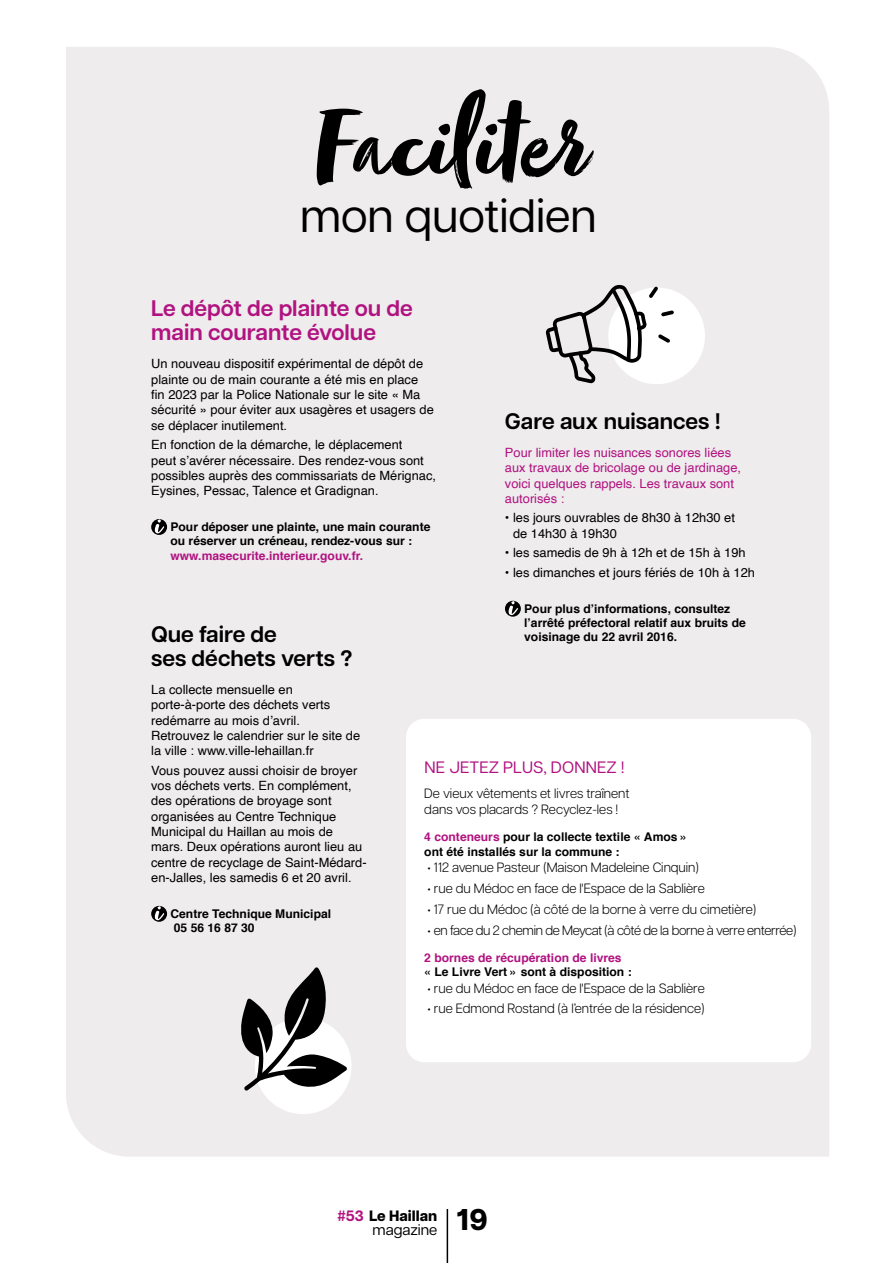
<style>
.page{position:relative;width:893px;height:1263px;background:#fff}
.page>*{position:absolute;margin:0;border:0;box-sizing:border-box;transform-origin:0 0}
.t1{font:114.75px "Zooja Pro";color:#000}
.t2{font:46.65px "Articulat CF";color:#000}
.t3{font:600 22.5px "Articulat CF";color:#000}
.t4{font:600 22.5px/24px "Articulat CF";color:#b11280}
.t5{font:16.5px "Articulat CF";letter-spacing:.01em;color:#b11280}
.t6{font:800 15px/13.8px "Articulat CF";color:#000}
.t7{font:300 13.5px/16.5px "Articulat CF";color:#000}
.t8{font:300 13.5px "Articulat CF";letter-spacing:-.025em;color:#000}
.t9{font:12.75px/15.3px "Helvetica";color:#000}
.t10{font:12.75px/15.3px "Helvetica";color:#b11280}
.t11{font:700 12px/14.4px "Helvetica";color:#000}
.t12{font:700 12px "Helvetica";color:#b11280}
.s1{color:#b11280}
.s2{font-weight:700;color:#b11280}
.s3{font-weight:400}
</style>
<div class="page">
<hr style="left:447px;top:1209px;width:1px;height:54px;background:#000">
<div style="left:66px;top:47px;width:763px;height:1110px;background:#eeeced"></div>
<svg style="left:505px;top:601px;width:16px;height:16px"></svg>
<svg style="left:509px;top:601px;width:9px;height:14px"></svg>
<svg style="left:151px;top:906px;width:16px;height:16px"></svg>
<svg style="left:155px;top:906px;width:9px;height:14px"></svg>
<div style="left:406px;top:719px;width:405px;height:343px;background:#fff;border-radius:18px"></div>
<svg style="left:151px;top:519px;width:16px;height:16px"></svg>
<svg style="left:155px;top:519px;width:9px;height:14px"></svg>
<div style="left:255px;top:1017px;width:97px;height:97px;background:#fff;border-radius:50%"></div>
<svg style="left:240px;top:967px;width:107px;height:123px"></svg>
<svg style="left:546px;top:285px;width:162px;height:102px"></svg>
<h1 class="t1" style="left:313px;top:77px;width:274px">Faciliter</h1>
<h2 class="t2" style="left:300px;top:182px;width:298px">mon quotidien</h2>
<h3 class="t4" style="left:151px;top:296px;width:263px">Le dépôt de plainte ou de main courante évolue</h3>
<p class="t9" style="left:151px;top:357px;width:284px">Un nouveau dispositif expérimental de dépôt de plainte ou de main courante a été mis en place fin 2023 par la Police Nationale sur le site « Ma sécurité » pour éviter aux usagères et usagers de se déplacer inutilement.</p>
<p class="t9" style="left:151px;top:437px;width:286px">En fonction de la démarche, le déplacement<br>peut s’avérer nécessaire. Des rendez-vous sont possibles auprès des commissariats de Mérignac, Eysines, Pessac, Talence et Gradignan.</p>
<p class="t11" style="left:170px;top:519px;width:261px">Pour déposer une plainte, une main courante ou réserver un créneau, rendez-vous sur :</p>
<p class="t12" style="left:170px;top:546px;width:194px">www.masecurite.interieur.gouv.fr.</p>
<h3 class="t3" style="left:505px;top:405px;width:217px">Gare aux nuisances !</h3>
<p class="t10" style="left:505px;top:445px;width:238px">Pour limiter les nuisances sonores liées aux travaux de bricolage ou de jardinage, voici quelques rappels. Les travaux sont autorisés :</p>
<p class="t9" style="left:513px;top:511px;width:223px;text-indent:-8px">• les jours ouvrables de 8h30 à 12h30 et de 14h30 à 19h30</p>
<p class="t9" style="left:505px;top:545px;width:242px">• les samedis de 9h à 12h et de 15h à 19h</p>
<p class="t9" style="left:505px;top:565px;width:252px">• les dimanches et jours fériés de 10h à 12h</p>
<p class="t11" style="left:524px;top:601px;width:223px">Pour plus d’informations, consultez l’arrêté préfectoral relatif aux bruits de</p>
<h3 class="t3" style="left:151px;top:618px;width:127px">Que faire de</h3>
<p class="t11" style="left:524px;top:630px;width:154px">voisinage du 22 avril 2016.</p>
<h3 class="t3" style="left:151px;top:642px;width:203px">ses déchets verts ?</h3>
<p class="t9" style="left:151px;top:682px;width:210px">La collecte mensuelle en porte-à-porte des déchets verts redémarre au mois d’avril.<br>Retrouvez le calendrier sur le site de la ville : www.ville-lehaillan.fr</p>
<p class="t9" style="left:151px;top:763px;width:217px">Vous pouvez aussi choisir de broyer vos déchets verts. En complément, des opérations de broyage sont organisées au Centre Technique Municipal du Haillan au mois de mars. Deux opérations auront lieu au centre de recyclage de Saint-Médard&shy;en-Jalles, les samedis 6 et 20 avril.</p>
<p class="t11" style="left:170px;top:906px;width:162px">Centre Technique Municipal<br>05 56 16 87 30</p>
<p class="t5" style="left:424px;top:755px;width:202px">NE JETEZ PLUS, DONNEZ !</p>
<p class="t7" style="left:424px;top:784px;width:207px">De vieux vêtements et livres traînent dans vos placards ? Recyclez-les !</p>
<p class="t11" style="left:424px;top:830px;width:265px"><span class="s1">4 conteneurs</span> pour la collecte textile « Amos » ont été installés sur la commune :</p>
<p class="t7" style="left:427px;top:858px;width:273px">• 112 avenue Pasteur (Maison Madeleine Cinquin)</p>
<p class="t7" style="left:427px;top:879px;width:279px">• rue du Médoc en face de l'Espace de la Sablière</p>
<p class="t7" style="left:427px;top:900px;width:330px">• 17 rue du Médoc (à côté de la borne à verre du cimetière)</p>
<p class="t8" style="left:427px;top:920px;width:370px">• en face du 2 chemin de Meycat (à côté de la borne à verre enterrée)</p>
<p class="t12" style="left:424px;top:948px;width:199px">2 bornes de récupération de livres</p>
<p class="t11" style="left:424px;top:965px;width:209px">« Le Livre Vert » sont à disposition :</p>
<p class="t7" style="left:427px;top:979px;width:279px">• rue du Médoc en face de l'Espace de la Sablière</p>
<p class="t7" style="left:427px;top:999px;width:279px">• rue Edmond Rostand (à l’entrée de la résidence)</p>
<p class="t6" style="left:372px;top:1208px;width:117px;text-indent:-35px"><span class="s2">#53</span> Le Haillan <span class="s3">magazine</span> <sup>19</sup></p>
</div>
